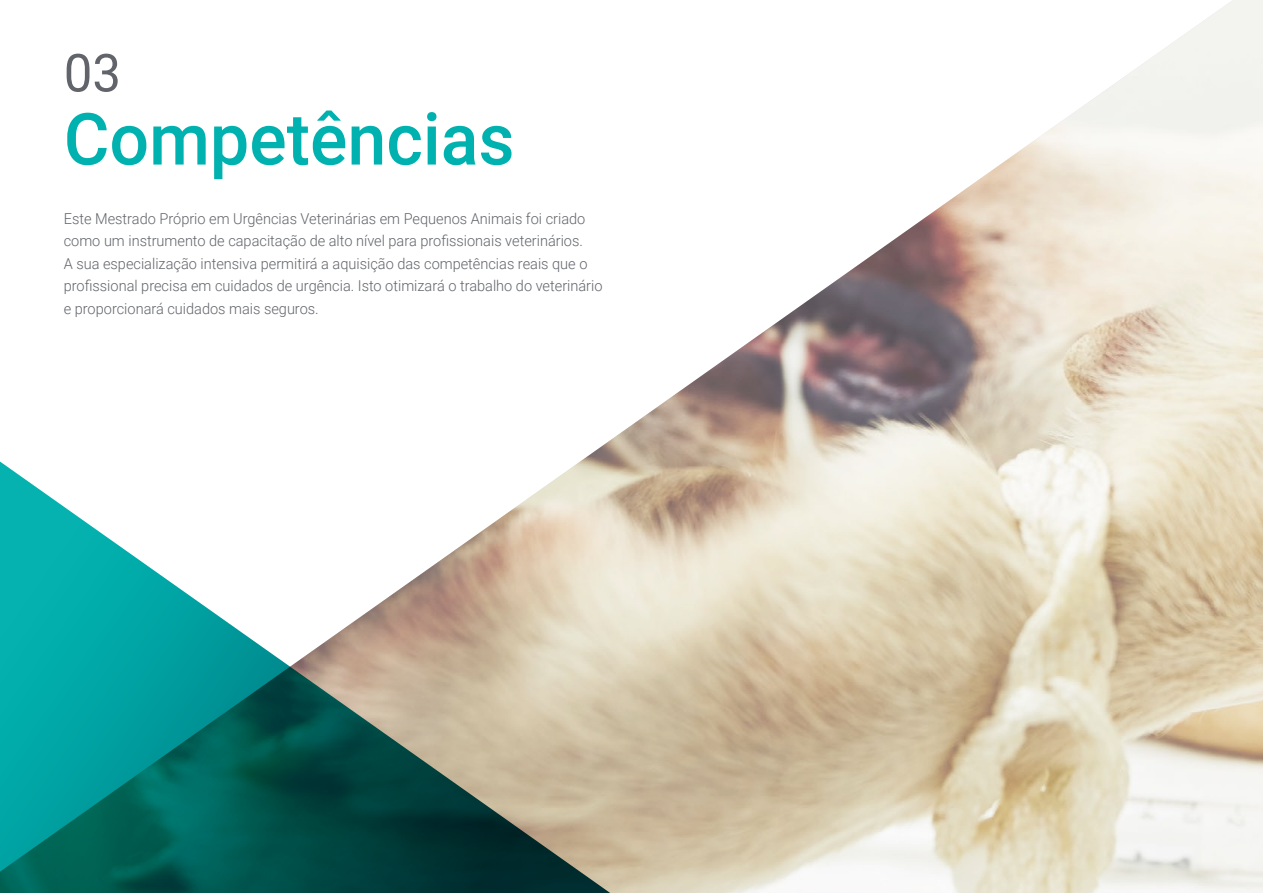
<style>
.page{position:relative;width:1263px;height:893px;background:#fff}
.page>*{position:absolute;margin:0;border:0;box-sizing:border-box;transform-origin:0 0}
.t1{font:500 72px "Roboto";color:#00b2af}
.t2{font:52.5px "Roboto";color:#61646a}
.t3{font:300 15px/22.5px "Roboto";color:#61646a}
</style>
<div class="page">
<img style="left:602px;top:0;width:661px;height:893px">
<svg style="left:0;top:446px;width:640px;height:447px"></svg>
<h2 class="t2" style="left:64px;top:36px;width:59px">03</h2>
<h1 class="t1" style="left:64px;top:89px;width:452px">Competências</h1>
<p class="t3" style="left:64px;top:207px;width:540px">Este Mestrado Próprio em Urgências Veterinárias em Pequenos Animais foi criado como um instrumento de capacitação de alto nível para profissionais veterinários.<br>A sua especialização intensiva permitirá a aquisição das competências reais que o profissional precisa em cuidados de urgência. Isto otimizará o trabalho do veterinário e proporcionará cuidados mais seguros.</p>
</div>
